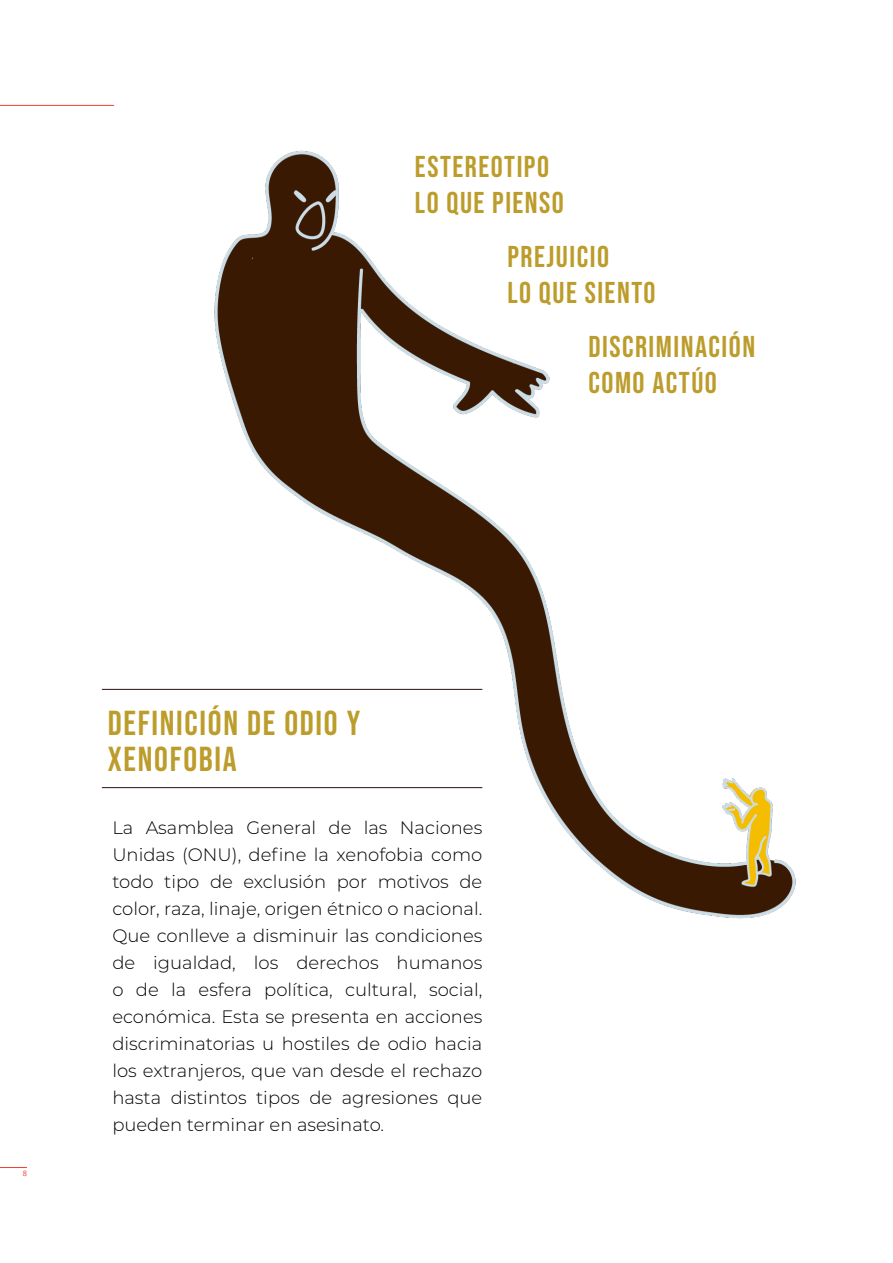
<style>
.page{position:relative;width:893px;height:1263px;background:#fff}
.page>*{position:absolute;margin:0;border:0;box-sizing:border-box;transform-origin:0 0}
.Título_de_capítulo{font:34.5px/36px "Bebas Neue";letter-spacing:.05em;color:#bc9c2b}
.Título_de_capítulo-2{font:30px/36px "Bebas Neue";letter-spacing:.05em;color:#bc9c2b}
.Texto_independiente{font:300 18px/27px "Montserrat";color:#000;text-align:justify}
.t1{font:7.5px "Open Sans";color:#ee4232}
</style>
<div class="page">
<svg style="left:0;top:1167px;width:27px;height:1px"></svg>
<hr style="left:0;top:105px;width:114px;height:1px;background:#ee4232">
<hr style="left:102px;top:689px;width:380px;height:1px;background:#2a0f0c">
<hr style="left:102px;top:787px;width:380px;height:1px;background:#2a0f0c">
<img style="left:112px;top:104px;width:684px;height:815px">
<p class="Título_de_capítulo-2" style="left:415px;top:148px;width:150px">ESTEREOTIPO<br>LO QUE PIENSO</p>
<p class="Título_de_capítulo-2" style="left:507px;top:238px;width:150px">PREJUICIO<br>LO QUE SIENTO</p>
<p class="Título_de_capítulo-2" style="left:588px;top:328px;width:168px">DISCRIMINACIÓN<br>COMO ACTÚO</p>
<p class="t1" style="left:23px;top:1168px;width:6px">8</p>
<p class="Título_de_capítulo" style="left:108px;top:705px;width:254px">DEFINICIÓN DE ODIO Y<br>XENOFOBIA</p>
<p class="Texto_independiente" style="left:112px;top:814px;width:371px">La Asamblea General de las Naciones Unidas (ONU), define la xenofobia como todo tipo de exclusión por motivos de color, raza, linaje, origen étnico o nacional.<br>Que conlleve a disminuir las condiciones de igualdad, los derechos humanos o de la esfera política, cultural, social, económica. Esta se presenta en acciones discriminatorias u hostiles de odio hacia los extranjeros, que van desde el rechazo hasta distintos tipos de agresiones que pueden terminar en asesinato.</p>
</div>
